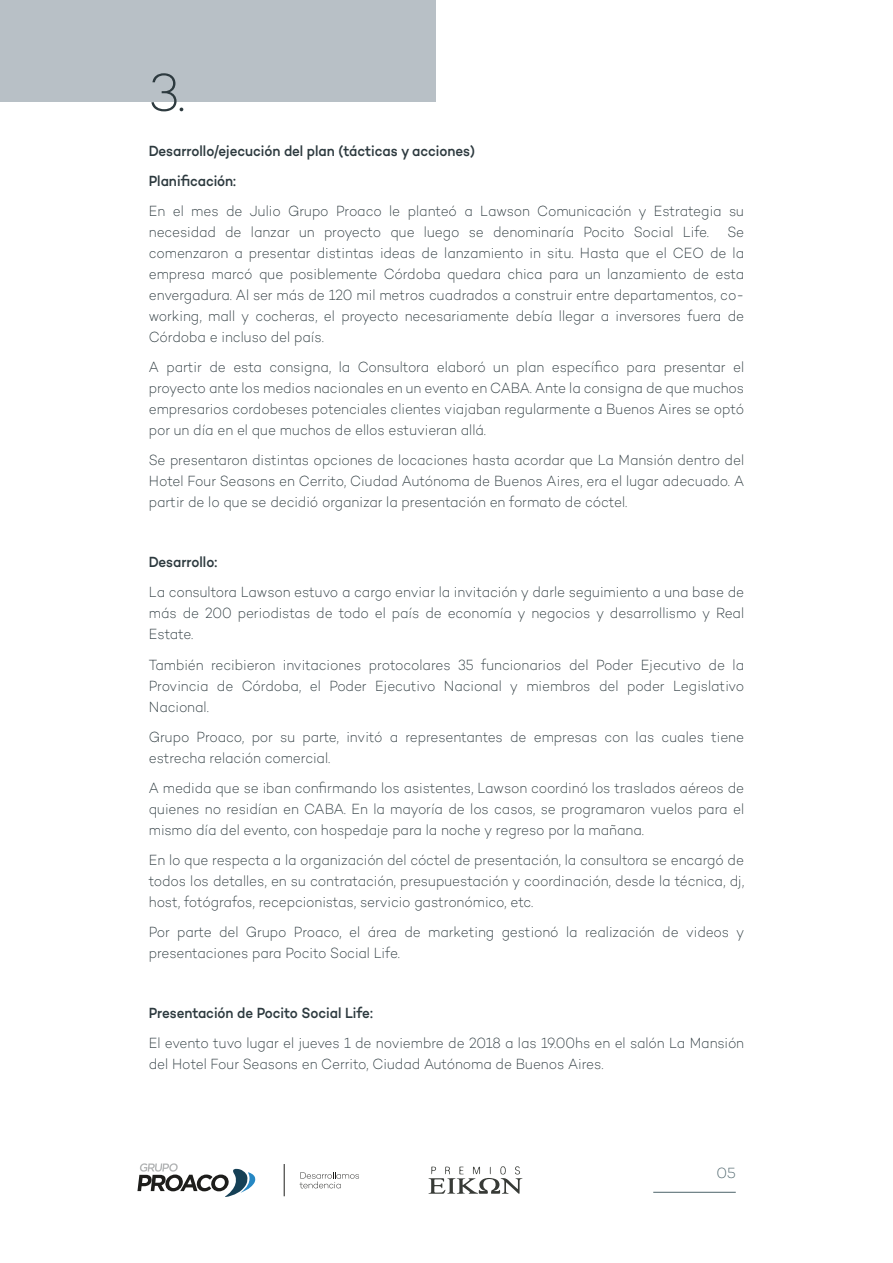
<style>
.page{position:relative;width:893px;height:1263px;background:#fff}
.page>*{position:absolute;margin:0;border:0;box-sizing:border-box;transform-origin:0 0}
.t1{font:200 54px "Campton";color:#2d3a3f}
.t2{font:200 15px/21px "Campton";letter-spacing:-.01em;color:#2d3a3f;text-align:justify;scale:.91 1}
.t3{font:500 15px/30px "Campton";letter-spacing:-.005em;color:#2d3a3f;scale:.91 1}
.t4{font:200 15px "Campton";color:#4d646b}
</style>
<div class="page">
<div style="left:0;top:0;width:436px;height:101px;background:#b8c0c6"></div>
<hr style="left:653px;top:1192px;width:83px;height:1px;background:#4d646b">
<svg style="left:428px;top:1166px;width:94px;height:28px"></svg>
<svg style="left:137px;top:1163px;width:119px;height:34px"></svg>
<svg style="left:299px;top:1172px;width:60px;height:16px"></svg>
<hr style="left:284px;top:1164px;width:1px;height:32px;background:#1d1d1b">
<h1 class="t1" style="left:149px;top:59px;width:38px">3.</h1>
<p class="t3" style="left:149px;top:136px;width:360px">Desarrollo/ejecución del plan (tácticas y acciones)<br>Planificación:</p>
<p class="t2" style="left:149px;top:201px;width:656px">En el mes de Julio Grupo Proaco le planteó a Lawson Comunicación y Estrategia su necesidad de lanzar un proyecto que luego se denominaría Pocito Social Life. Se comenzaron a presentar distintas ideas de lanzamiento in situ. Hasta que el CEO de la empresa marcó que posiblemente Córdoba quedara chica para un lanzamiento de esta envergadura. Al ser más de 120 mil metros cuadrados a construir entre departamentos, co&shy;working, mall y cocheras, el proyecto necesariamente debía llegar a inversores fuera de Córdoba e incluso del país.</p>
<p class="t2" style="left:149px;top:357px;width:656px">A partir de esta consigna, la Consultora elaboró un plan específico para presentar el proyecto ante los medios nacionales en un evento en CABA. Ante la consigna de que muchos empresarios cordobeses potenciales clientes viajaban regularmente a Buenos Aires se optó por un día en el que muchos de ellos estuvieran allá.</p>
<p class="t2" style="left:149px;top:450px;width:656px">Se presentaron distintas opciones de locaciones hasta acordar que La Mansión dentro del Hotel Four Seasons en Cerrito, Ciudad Autónoma de Buenos Aires, era el lugar adecuado. A partir de lo que se decidió organizar la presentación en formato de cóctel.</p>
<p class="t3" style="left:149px;top:547px;width:77px">Desarrollo:</p>
<p class="t2" style="left:149px;top:582px;width:656px">La consultora Lawson estuvo a cargo enviar la invitación y darle seguimiento a una base de más de 200 periodistas de todo el país de economía y negocios y desarrollismo y Real Estate.</p>
<p class="t2" style="left:149px;top:654px;width:656px">También recibieron invitaciones protocolares 35 funcionarios del Poder Ejecutivo de la Provincia de Córdoba, el Poder Ejecutivo Nacional y miembros del poder Legislativo Nacional.</p>
<p class="t2" style="left:149px;top:726px;width:656px">Grupo Proaco, por su parte, invitó a representantes de empresas con las cuales tiene estrecha relación comercial.</p>
<p class="t2" style="left:149px;top:777px;width:656px">A medida que se iban confirmando los asistentes, Lawson coordinó los traslados aéreos de quienes no residían en CABA. En la mayoría de los casos, se programaron vuelos para el mismo día del evento, con hospedaje para la noche y regreso por la mañana.</p>
<p class="t2" style="left:149px;top:849px;width:656px">En lo que respecta a la organización del cóctel de presentación, la consultora se encargó de todos los detalles, en su contratación, presupuestación y coordinación, desde la técnica, dj, host, fotógrafos, recepcionistas, servicio gastronómico, etc.</p>
<p class="t2" style="left:149px;top:921px;width:656px">Por parte del Grupo Proaco, el área de marketing gestionó la realización de videos y presentaciones para Pocito Social Life.</p>
<p class="t3" style="left:149px;top:997px;width:248px">Presentación de Pocito Social Life:</p>
<p class="t2" style="left:149px;top:1032px;width:656px">El evento tuvo lugar el jueves 1 de noviembre de 2018 a las 19.00hs en el salón La Mansión del Hotel Four Seasons en Cerrito, Ciudad Autónoma de Buenos Aires.</p>
<p class="t4" style="left:716px;top:1163px;width:21px">05</p>
</div>
